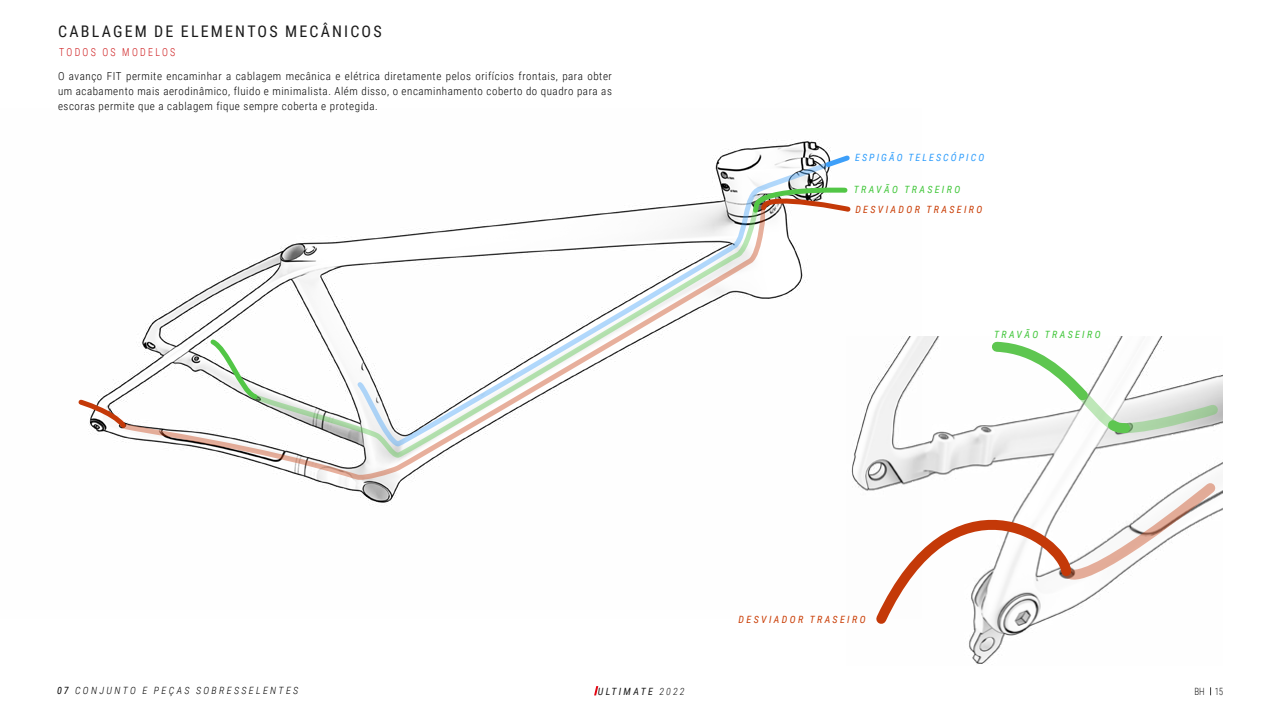
<style>
.page{position:relative;width:1280px;height:720px;background:#fff}
.page>*{position:absolute;margin:0;border:0;box-sizing:border-box;transform-origin:0 0}
.t1{font:16px "Roboto Condensed";letter-spacing:.135em;color:#1a1a1a}
.t2{font:300 11px/15px "Roboto Condensed";letter-spacing:.05em;color:#000;text-align:justify}
.t3{font:300 11px "Roboto Condensed";letter-spacing:.235em;color:#cd1719;scale:.9 1}
.t4{font:italic 10px "Roboto Condensed";letter-spacing:.235em;color:#c93d05}
.t5{font:italic 300 10px "Roboto Condensed";letter-spacing:.235em;color:#000}
.t6{font:italic 10px "Roboto Condensed";letter-spacing:.235em;color:#41c63a}
.t7{font:italic 10px "Roboto Condensed";letter-spacing:.205em;color:#2e9dfc}
.t8{font:italic 10px "Roboto Condensed";letter-spacing:.235em;color:#1a1a1a}
.t9{font:300 10px "Roboto Condensed";color:#1a1a1a;scale:.9 1}
.s1{font-weight:400}
.s2{font-weight:300}
</style>
<div class="page">
<svg style="left:594px;top:686px;width:4px;height:9px"></svg>
<img style="left:851px;top:337px;width:372px;height:327px">
<svg style="left:835px;top:187px;width:16px;height:25px"></svg>
<svg style="left:116px;top:267px;width:317px;height:212px"></svg>
<svg style="left:248px;top:240px;width:202px;height:219px"></svg>
<svg style="left:206px;top:335px;width:56px;height:68px"></svg>
<svg style="left:78px;top:397px;width:52px;height:35px"></svg>
<svg style="left:868px;top:466px;width:352px;height:166px"></svg>
<svg style="left:986px;top:336px;width:237px;height:102px"></svg>
<svg style="left:825px;top:153px;width:25px;height:12px"></svg>
<svg style="left:353px;top:158px;width:482px;height:290px"></svg>
<h1 class="t1" style="left:58px;top:20px;width:325px">CABLAGEM DE ELEMENTOS MECÂNICOS</h1>
<p class="t2" style="left:58px;top:68px;width:555px">O avanço FIT permite encaminhar a cablagem mecânica e elétrica diretamente pelos orifícios frontais, para obter um acabamento mais aerodinâmico, fluido e minimalista. Além disso, o encaminhamento coberto do quadro para as escoras permite que a cablagem fique sempre coberta e protegida.</p>
<p class="t3" style="left:59px;top:45px;width:131px">TODOS OS MODELOS</p>
<p class="t7" style="left:855px;top:151px;width:131px">ESPIGÃO TELESCÓPICO</p>
<p class="t6" style="left:854px;top:182px;width:108px">TRAVÃO TRASEIRO</p>
<p class="t4" style="left:855px;top:203px;width:128px">DESVIADOR TRASEIRO</p>
<p class="t6" style="left:994px;top:327px;width:108px">TRAVÃO TRASEIRO</p>
<p class="t4" style="left:739px;top:612px;width:128px">DESVIADOR TRASEIRO</p>
<p class="t5" style="left:57px;top:684px;width:243px"><span class="s1">07</span> CONJUNTO E PEÇAS SOBRESSELENTES</p>
<p class="t8" style="left:598px;top:685px;width:88px">ULTIMATE <span class="s2">2022</span></p>
<p class="t9" style="left:1194px;top:685px;width:34px">BH 15</p>
</div>
